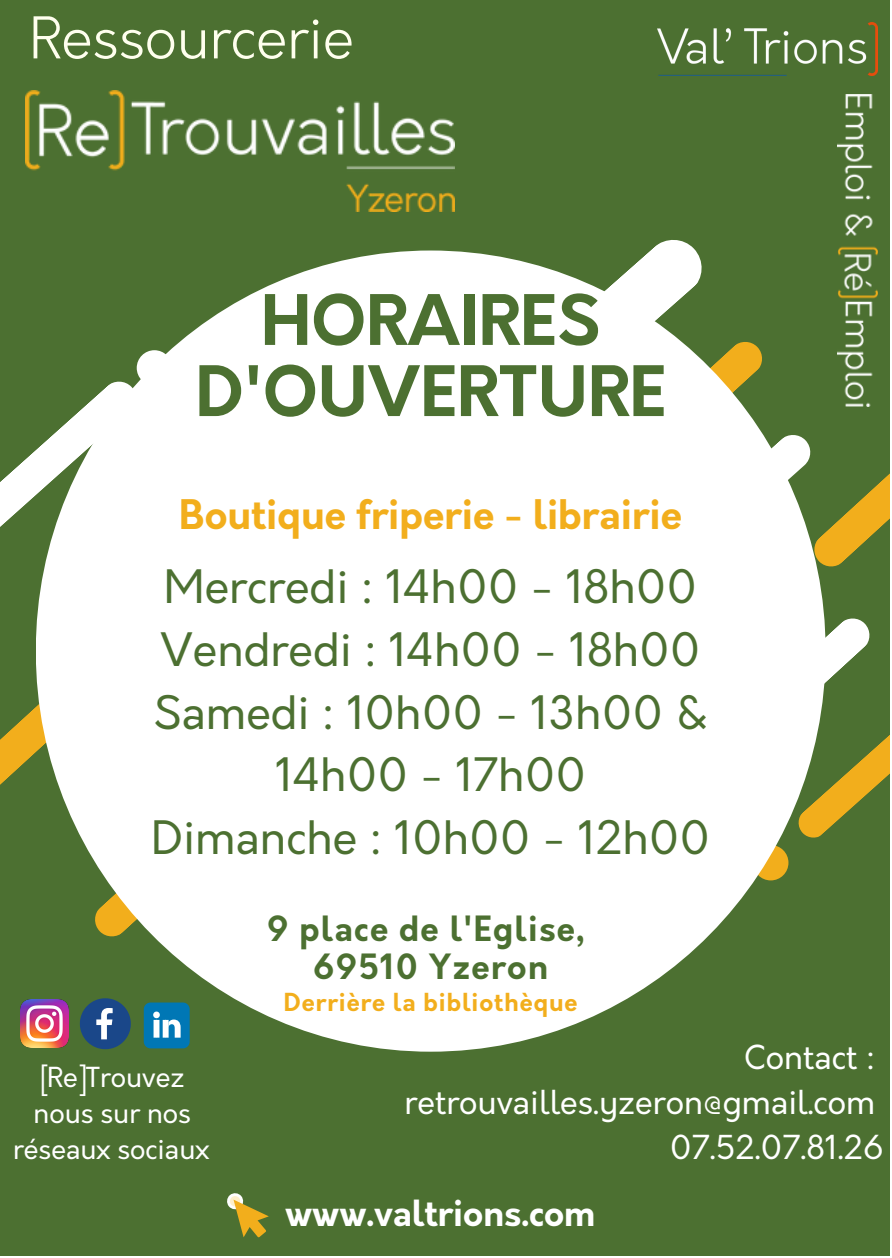
<style>
.page{position:relative;width:892px;height:1258px;background:#fff}
.page>*{position:absolute;margin:0;border:0;box-sizing:border-box;transform-origin:0 0}
.t1{font:700 67.8px "Orkney";color:#4c7031}
.t2{font:300 56.1px "Orkney";color:#ffe}
.t3{font:45px/63px "Orkney";color:#4c7031;text-align:center}
.t4{font:700 39px "Orkney";color:#f2ae1c}
.t5{font:700 34.5px "Orkney";color:#fff}
.t6{font:700 33.3px "Orkney";letter-spacing:.04em;color:#4c7031}
.t7{font:32.4px "Orkney";color:#fff}
.t8{font:27px "Orkney";color:#fff}
.t9{font:700 23.7px "Orkney";letter-spacing:.04em;color:#f2ae1c}
</style>
<div class="page">
<div style="left:0;top:0;width:889px;height:1255px;background:#4c7031"></div>
<svg style="left:501px;top:240px;width:201px;height:93px"></svg>
<svg style="left:674px;top:335px;width:88px;height:91px"></svg>
<svg style="left:0;top:685px;width:85px;height:160px"></svg>
<svg style="left:88px;top:850px;width:72px;height:93px"></svg>
<svg style="left:758px;top:427px;width:49px;height:102px"></svg>
<svg style="left:807px;top:442px;width:82px;height:132px"></svg>
<div style="left:753px;top:845px;width:35px;height:35px;background:#f2ae1c;border-radius:50%"></div>
<svg style="left:876px;top:736px;width:13px;height:50px"></svg>
<svg style="left:778px;top:611px;width:98px;height:230px"></svg>
<div style="left:36px;top:250px;width:789px;height:801px;background:#fff;border-radius:50%"></div>
<svg style="left:0;top:306px;width:230px;height:303px"></svg>
<div style="left:137px;top:350px;width:35px;height:36px;background:#fff;border-radius:50%"></div>
<svg style="left:227px;top:1193px;width:42px;height:44px"></svg>
<img style="left:657px;top:22px;width:220px;height:54px">
<img style="left:26px;top:91px;width:429px;height:121px">
<img style="left:21px;top:1000px;width:47px;height:47px">
<svg style="left:80px;top:998px;width:51px;height:51px"></svg>
<svg style="left:144px;top:1002px;width:46px;height:46px;background:#2f8ebd"></svg>
<img style="left:837px;top:95px;width:40px;height:312px">
<p class="t2" style="left:29px;top:8px;width:326px">Ressourcerie</p>
<p class="t1" style="left:261px;top:288px;width:341px">HORAIRES</p>
<p class="t1" style="left:195px;top:359px;width:472px">D'OUVERTURE</p>
<p class="t4" style="left:179px;top:496px;width:504px">Boutique friperie - librairie</p>
<p class="t3" style="left:164px;top:558px;width:534px">Mercredi : 14h00 - 18h00</p>
<p class="t3" style="left:160px;top:621px;width:541px">Vendredi : 14h00 - 18h00</p>
<p class="t3" style="left:153px;top:684px;width:555px">Samedi : 10h00 - 13h00 &amp;<br>14h00 - 17h00</p>
<p class="t3" style="left:151px;top:810px;width:560px">Dimanche : 10h00 - 12h00</p>
<p class="t8" style="left:40px;top:1062px;width:146px">[Re]Trouvez</p>
<p class="t8" style="left:34px;top:1098px;width:159px">nous sur nos</p>
<p class="t8" style="left:13px;top:1134px;width:197px">réseaux sociaux</p>
<p class="t6" style="left:267px;top:913px;width:318px">9 place de l'Eglise,</p>
<p class="t6" style="left:313px;top:951px;width:237px">69510 Yzeron</p>
<p class="t9" style="left:284px;top:990px;width:295px">Derrière la bibliothèque</p>
<p class="t7" style="left:744px;top:1040px;width:133px">Contact :</p>
<p class="t7" style="left:404px;top:1085px;width:472px">retrouvailles.yzeron@gmail.com</p>
<p class="t7" style="left:669px;top:1130px;width:215px">07.52.07.81.26</p>
<p class="t5" style="left:285px;top:1196px;width:312px">www.valtrions.com</p>
</div>
